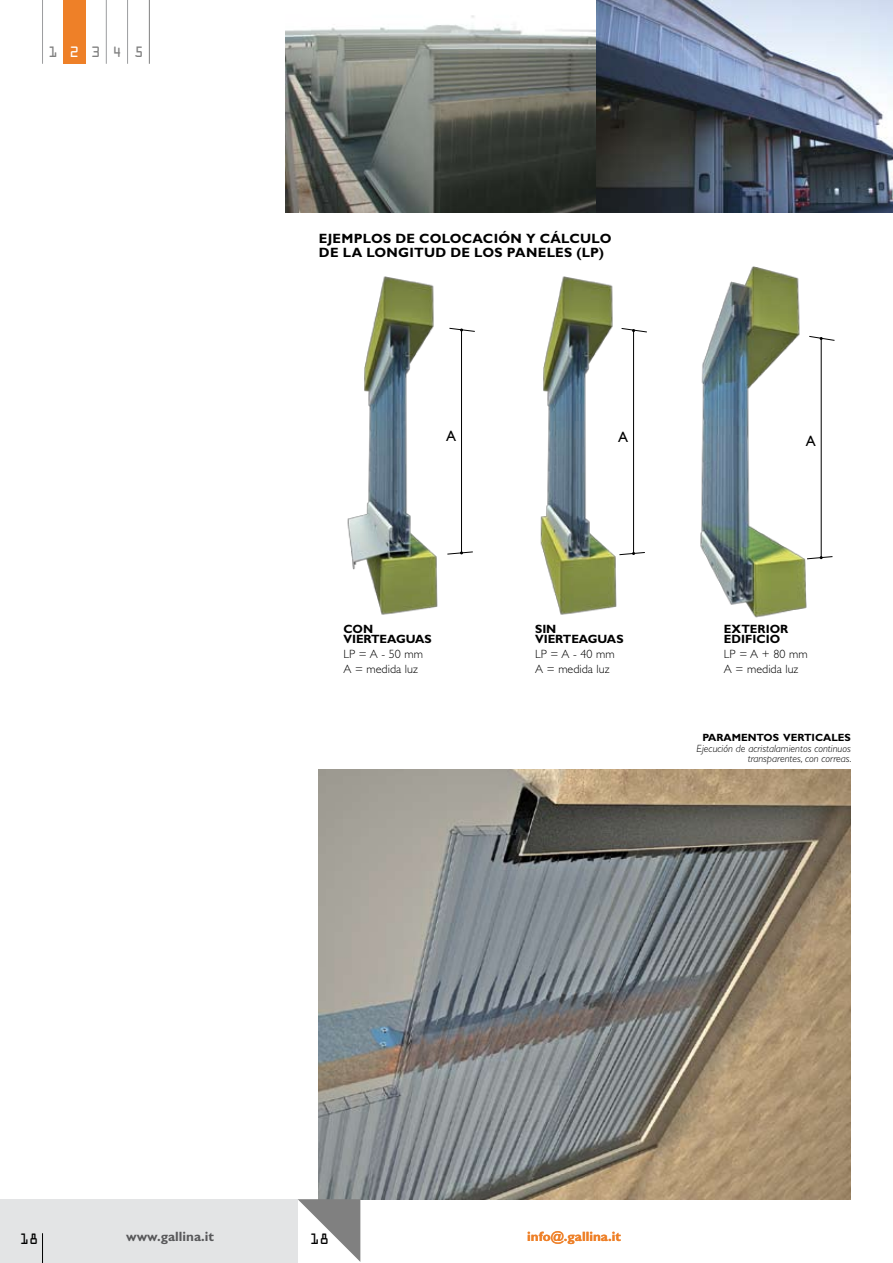
<style>
.page{position:relative;width:893px;height:1263px;background:#fff}
.page>*{position:absolute;margin:0;border:0;box-sizing:border-box;transform-origin:0 0}
.t1{font:15px "Gill Sans Std";color:#000}
.t2{font:700 13.5px/13.5px "Gill Sans Std";letter-spacing:.02em;color:#000}
.t3{font:700 13.5px "Gill Sans Std";color:#ee8028}
.t4{font:700 13.5px "Gill Sans Std";color:#58585a}
.t5{font:13.5px "OCRA Std";color:#808080}
.t6{font:13.5px "OCRA Std";color:#000;scale:.95 1}
.t7{font:13.5px "OCRA Std";color:#000}
.t8{font:13.5px "OCRA Std";color:#fff}
.t9{font:300 12px/15px "Gill Sans Std";color:#000}
.t10{font:700 12px/10.5px "Gill Sans Std";color:#000}
.t11{font:italic 300 10.5px "Gill Sans Std";color:#000}
.t12{font:700 10.5px "Gill Sans Std";color:#000}
</style>
<div class="page">
<hr style="left:42px;top:0;width:1px;height:64px;background:#9c9d9f">
<hr style="left:106px;top:0;width:1px;height:64px;background:#9c9d9f">
<hr style="left:127px;top:0;width:1px;height:64px;background:#9c9d9f">
<hr style="left:149px;top:0;width:1px;height:64px;background:#808080">
<div style="left:63px;top:0;width:23px;height:64px;background:#ee8028"></div>
<div style="left:0;top:1199px;width:298px;height:64px;background:#e3e4e5"></div>
<hr style="left:42px;top:1233px;width:1px;height:30px;background:#000">
<hr style="left:821px;top:338px;width:1px;height:220px;background:#000">
<svg style="left:820px;top:337px;width:15px;height:4px"></svg>
<svg style="left:820px;top:556px;width:13px;height:4px"></svg>
<img style="left:286px;top:0;width:607px;height:213px">
<img style="left:319px;top:770px;width:531px;height:429px">
<img style="left:347px;top:276px;width:128px;height:339px">
<img style="left:540px;top:276px;width:107px;height:339px">
<img style="left:700px;top:266px;width:120px;height:352px">
<svg style="left:298px;top:1199px;width:62px;height:63px"></svg>
<p class="t8" style="left:70px;top:46px;width:11px">2</p>
<p class="t5" style="left:48px;top:46px;width:11px">1</p>
<p class="t5" style="left:91px;top:46px;width:54px">345</p>
<p class="t2" style="left:319px;top:232px;width:293px">EJEMPLOS DE COLOCACIÓN Y CÁLCULO<br>DE LA LON GITUD DE LOS PAN ELES (LP)</p>
<p class="t1" style="left:446px;top:427px;width:12px">A</p>
<p class="t1" style="left:618px;top:428px;width:12px">A</p>
<p class="t1" style="left:806px;top:432px;width:12px">A</p>
<p class="t10" style="left:343px;top:623px;width:90px">CON<br>VIERTEAGUAS</p>
<p class="t9" style="left:343px;top:647px;width:81px">LP = A - 50 mm<br>A = medida luz</p>
<p class="t10" style="left:535px;top:623px;width:90px">SIN<br>VIERTEAGUAS</p>
<p class="t9" style="left:535px;top:647px;width:81px">LP = A - 40 mm<br>A = medida luz</p>
<p class="t10" style="left:724px;top:623px;width:57px">EXTERIOR<br>EDIFICIO</p>
<p class="t9" style="left:724px;top:647px;width:85px">LP = A + 80 mm<br>A = medida luz</p>
<p class="t12" style="left:703px;top:731px;width:30px">PA RAME</p>
<p class="t12" style="left:748px;top:731px;width:72px">NTOS VE RTICALES</p>
<p class="t11" style="left:696px;top:742px;width:156px">Ejecución de acristalamientos continuos</p>
<p class="t11" style="left:748px;top:753px;width:105px">transparentes, con correas.</p>
<p class="t4" style="left:126px;top:1228px;width:89px">WWW.GALLINA.IT</p>
<p class="t3" style="left:527px;top:1228px;width:95px">INFO@.GALLINA.IT</p>
<p class="t6" style="left:20px;top:1233px;width:21px">18</p>
<p class="t7" style="left:310px;top:1233px;width:21px">18</p>
</div>
